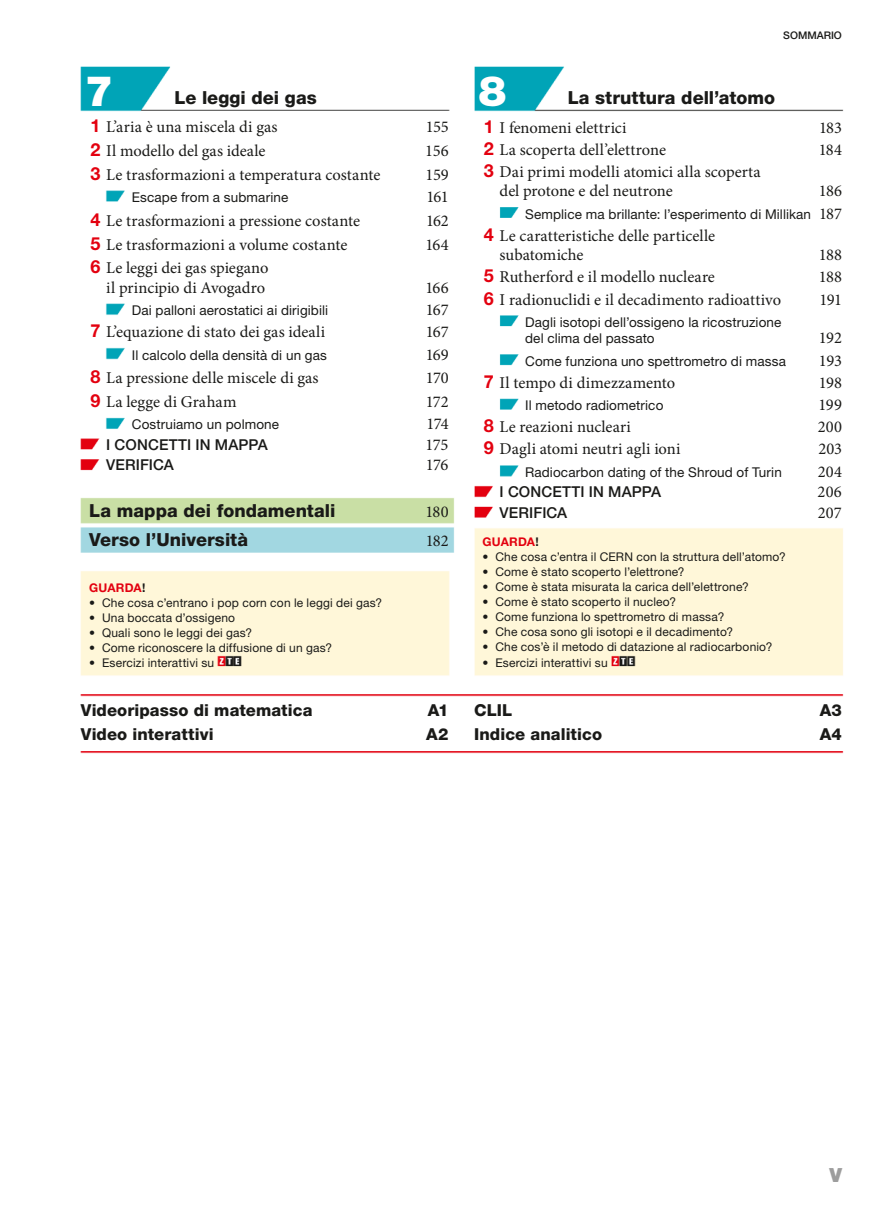
<style>
.page{position:relative;width:893px;height:1212px;background:#fff}
.page>*{position:absolute;margin:0;border:0;box-sizing:border-box;transform-origin:0 0}
.t1{font:900 42px "Helvetica Neue LT Std";color:#fff}
.t2{font:900 19.5px "Helvetica Neue LT Std";color:#9d9d9d}
.t3{font:800 18px "Helvetica Neue LT Std";color:#1a1a18}
.t4{font:16.5px/19.5px "Minion Pro";color:#1a1a18}
.t5{font:800 16.5px "Helvetica Neue LT Std";letter-spacing:.005em;color:#1a1a18}
.t6{font:500 15px "Helvetica Neue LT Std";letter-spacing:.005em;color:#1a1a18}
.t7{font:13.5px/16.5px "Helvetica Neue LT Std";letter-spacing:.01em;color:#1a1a18}
.t8{font:12px "Helvetica Neue LT Std";letter-spacing:.015em;color:#1a1a18}
.t9{font:700 12px "Helvetica Neue LT Std";letter-spacing:.015em;color:#e3000f}
.t10{font:500 10.5px "Helvetica Neue LT Std";color:#1a1a18}
.s1{font-family:"Helvetica Neue LT Std";font-weight:700;font-size:18px;color:#e3000f}
.s2{font-family:"Minion Pro";font-size:16.5px}
.s3{color:#1a1a18}
</style>
<div class="page">
<img style="left:80px;top:66px;width:764px;height:688px">
<p class="t10" style="left:783px;top:29px;width:60px">SOMMARIO</p>
<h1 class="t1" style="left:85px;top:66px;width:30px">7</h1>
<h1 class="t1" style="left:478px;top:66px;width:30px">8</h1>
<p class="t3" style="left:174px;top:92px;width:144px">Le leggi dei gas</p>
<p class="t4" style="left:91px;top:119px;width:188px"><span class="s1">1</span> L’aria è una miscela di gas</p>
<p class="t4" style="left:426px;top:119px;width:24px">155</p>
<p class="t4" style="left:91px;top:143px;width:177px"><span class="s1">2</span> Il modello del gas ideale</p>
<p class="t4" style="left:425px;top:143px;width:25px">156</p>
<p class="t4" style="left:91px;top:166px;width:291px"><span class="s1">3</span> Le trasformazioni a temperatura costante</p>
<p class="t4" style="left:426px;top:166px;width:25px">159</p>
<p class="t7" style="left:132px;top:190px;width:158px">Escape from a submarine</p>
<p class="t4" style="left:426px;top:189px;width:24px">161</p>
<p class="t4" style="left:91px;top:212px;width:271px"><span class="s1">4</span> Le trasformazioni a pressione costante</p>
<p class="t4" style="left:426px;top:212px;width:24px">162</p>
<p class="t4" style="left:91px;top:236px;width:258px"><span class="s1">5</span> Le trasformazioni a volume costante</p>
<p class="t4" style="left:425px;top:236px;width:25px">164</p>
<p class="t4" style="left:91px;top:260px;width:179px;text-align:right"><span class="s1">6</span> Le leggi dei gas spiegano il principio di Avogadro</p>
<p class="t3" style="left:568px;top:92px;width:209px">La struttura dell’atomo</p>
<p class="t4" style="left:484px;top:119px;width:144px"><span class="s1">1</span> I fenomeni elettrici</p>
<p class="t4" style="left:819px;top:119px;width:24px">183</p>
<p class="t4" style="left:484px;top:141px;width:184px"><span class="s1">2</span> La scoperta dell’elettrone</p>
<p class="t4" style="left:819px;top:141px;width:25px">184</p>
<p class="t4" style="left:500px;top:163px;width:263px;text-indent:-16px"><span class="s1">3</span> Dai primi modelli atomici alla scoperta del protone e del neutrone</p>
<p class="t4" style="left:819px;top:183px;width:25px">186</p>
<p class="t7" style="left:525px;top:207px;width:318px">Semplice ma brillante: l’esperimento di Millikan <span class="s2">187</span></p>
<p class="t4" style="left:500px;top:227px;width:217px;text-indent:-16px"><span class="s1">4</span> Le caratteristiche delle particelle subatomiche</p>
<p class="t4" style="left:819px;top:247px;width:25px">188</p>
<p class="t4" style="left:484px;top:269px;width:233px"><span class="s1">5</span> Rutherford e il modello nucleare</p>
<p class="t4" style="left:819px;top:269px;width:25px">188</p>
<p class="t4" style="left:484px;top:291px;width:299px"><span class="s1">6</span> I radionuclidi e il decadimento radioattivo</p>
<p class="t4" style="left:819px;top:291px;width:24px">191</p>
<p class="t7" style="left:525px;top:315px;width:258px">Dagli isotopi dell’ossigeno la ricostruzione del clima del passato</p>
<p class="t4" style="left:425px;top:279px;width:25px">166</p>
<p class="t7" style="left:132px;top:303px;width:198px">Dai palloni aerostatici ai dirigibili</p>
<p class="t4" style="left:426px;top:302px;width:24px">167</p>
<p class="t4" style="left:91px;top:324px;width:236px"><span class="s1">7</span> L’equazione di stato dei gas ideali</p>
<p class="t4" style="left:426px;top:324px;width:24px">167</p>
<p class="t7" style="left:132px;top:348px;width:197px">Il calcolo della densità di un gas</p>
<p class="t4" style="left:426px;top:346px;width:24px">169</p>
<p class="t4" style="left:91px;top:370px;width:230px"><span class="s1">8</span> La pressione delle miscele di gas</p>
<p class="t4" style="left:426px;top:370px;width:24px">170</p>
<p class="t4" style="left:91px;top:393px;width:148px"><span class="s1">9</span> La legge di Graham</p>
<p class="t4" style="left:426px;top:393px;width:24px">172</p>
<p class="t7" style="left:132px;top:418px;width:149px">Costruiamo un polmone</p>
<p class="t4" style="left:427px;top:416px;width:23px">174</p>
<p class="t6" style="left:106px;top:436px;width:163px">I CONCETTI IN MAPPA</p>
<p class="t4" style="left:426px;top:436px;width:24px">175</p>
<p class="t6" style="left:106px;top:456px;width:69px">VERIFICA</p>
<p class="t4" style="left:426px;top:457px;width:24px">176</p>
<p class="t3" style="left:89px;top:504px;width:248px">La mappa dei fondamentali</p>
<p class="t4" style="left:425px;top:503px;width:25px">180</p>
<p class="t3" style="left:89px;top:534px;width:160px">Verso l’Università</p>
<p class="t4" style="left:426px;top:533px;width:24px">182</p>
<p class="t9" style="left:89px;top:583px;width:58px">GUARDA<span class="s3">!</span></p>
<p class="t8" style="left:89px;top:598px;width:294px">• Che cosa c’entrano i pop corn con le leggi dei gas?</p>
<p class="t8" style="left:89px;top:613px;width:147px">• Una boccata d’ossigeno</p>
<p class="t8" style="left:89px;top:628px;width:164px">• Quali sono le leggi dei gas?</p>
<p class="t8" style="left:89px;top:643px;width:244px">• Come riconoscere la diffusione di un gas?</p>
<p class="t8" style="left:89px;top:658px;width:127px">• Esercizi interattivi su</p>
<p class="t4" style="left:819px;top:330px;width:25px">192</p>
<p class="t7" style="left:525px;top:354px;width:262px">Come funziona uno spettrometro di massa</p>
<p class="t4" style="left:819px;top:352px;width:25px">193</p>
<p class="t4" style="left:484px;top:374px;width:193px"><span class="s1">7</span> Il tempo di dimezzamento</p>
<p class="t4" style="left:819px;top:374px;width:25px">198</p>
<p class="t7" style="left:525px;top:398px;width:140px">Il metodo radiometrico</p>
<p class="t4" style="left:818px;top:396px;width:25px">199</p>
<p class="t4" style="left:484px;top:419px;width:149px"><span class="s1">8</span> Le reazioni nucleari</p>
<p class="t4" style="left:818px;top:419px;width:26px">200</p>
<p class="t4" style="left:484px;top:441px;width:198px"><span class="s1">9</span> Dagli atomi neutri agli ioni</p>
<p class="t4" style="left:818px;top:441px;width:25px">203</p>
<p class="t7" style="left:525px;top:465px;width:258px">Radiocarbon dating of the Shroud of Turin</p>
<p class="t4" style="left:818px;top:463px;width:26px">204</p>
<p class="t6" style="left:500px;top:483px;width:163px">I CONCETTI IN MAPPA</p>
<p class="t4" style="left:817px;top:484px;width:26px">206</p>
<p class="t6" style="left:500px;top:504px;width:69px">VERIFICA</p>
<p class="t4" style="left:818px;top:504px;width:26px">207</p>
<p class="t9" style="left:483px;top:537px;width:58px">GUARDA<span class="s3">!</span></p>
<p class="t8" style="left:483px;top:552px;width:305px">• Che cosa c’entra il CERN con la struttura dell’atomo?</p>
<p class="t8" style="left:483px;top:568px;width:203px">• Come è stato scoperto l’elettrone?</p>
<p class="t8" style="left:483px;top:583px;width:268px">• Come è stata misurata la carica dell’elettrone?</p>
<p class="t8" style="left:483px;top:598px;width:195px">• Come è stato scoperto il nucleo?</p>
<p class="t8" style="left:483px;top:613px;width:243px">• Come funziona lo spettrometro di massa?</p>
<p class="t8" style="left:483px;top:628px;width:252px">• Che cosa sono gli isotopi e il decadimento?</p>
<p class="t8" style="left:483px;top:643px;width:291px">• Che cos’è il metodo di datazione al radiocarbonio?</p>
<p class="t8" style="left:483px;top:658px;width:127px">• Esercizi interattivi su</p>
<p class="t5" style="left:81px;top:704px;width:233px">Videoripasso di matematica</p>
<p class="t5" style="left:428px;top:704px;width:22px">A1</p>
<p class="t5" style="left:81px;top:728px;width:134px">Video interattivi</p>
<p class="t5" style="left:426px;top:728px;width:24px">A2</p>
<p class="t5" style="left:474px;top:704px;width:40px">CLIL</p>
<p class="t5" style="left:820px;top:704px;width:24px">A3</p>
<p class="t5" style="left:474px;top:728px;width:129px">Indice analitico</p>
<p class="t5" style="left:820px;top:728px;width:24px">A4</p>
<p class="t2" style="left:829px;top:1164px;width:14px">V</p>
</div>
